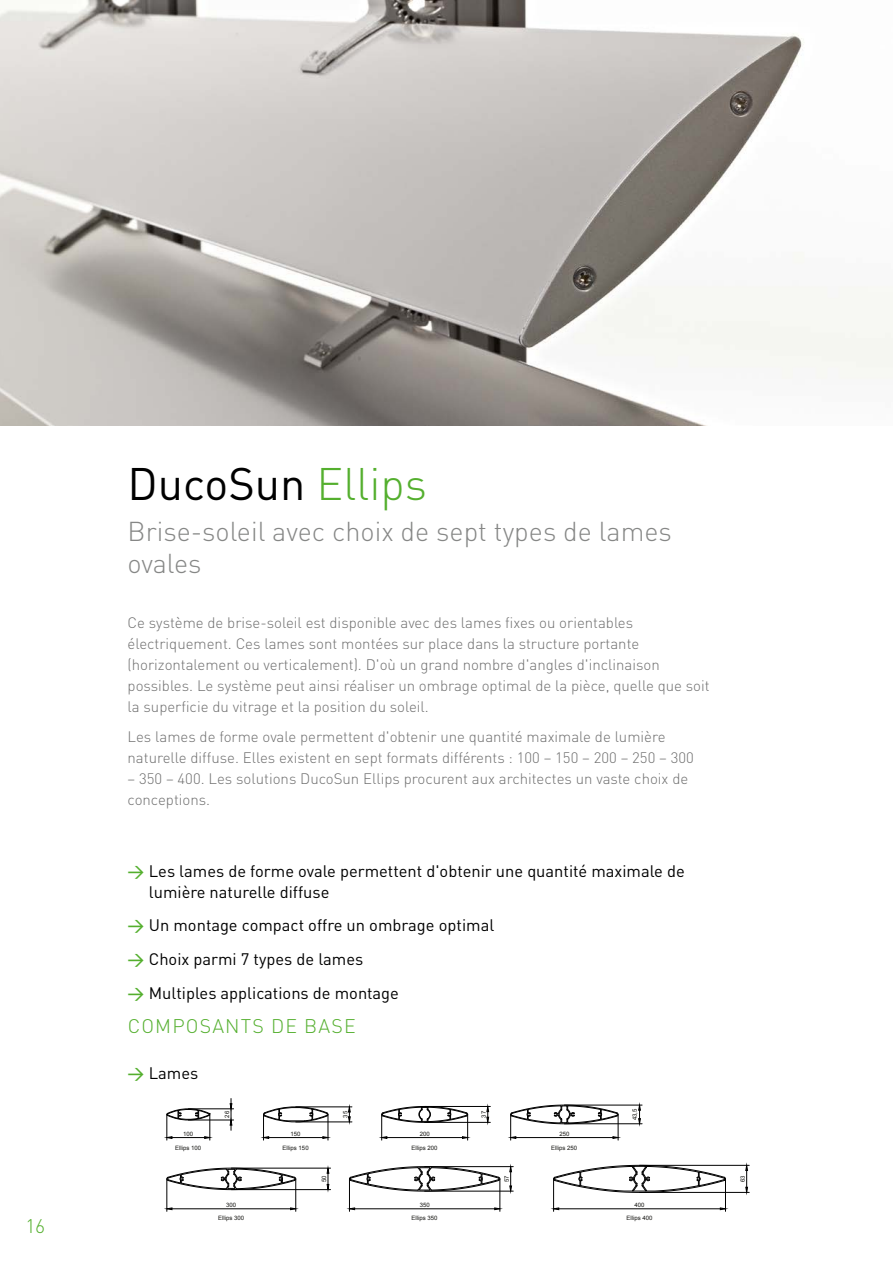
<style>
.page{position:relative;width:893px;height:1263px;background:#fff}
.page>*{position:absolute;margin:0;border:0;box-sizing:border-box;transform-origin:0 0}
.t1{font:45px "DINOT";color:#000}
.t2{font:300 27px/32.4px "DINOT";color:#868786}
.t3{font:300 19.5px "DINOT";letter-spacing:.06em;color:#54af2e}
.t4{font:16.5px/21px "DINOT";color:#000}
.t5{font:300 15px/21px "DINOT";color:#6e6e6e}
.t6{font:6px "Arial";color:#171714}
.s1{font-weight:300;color:#54af2e}
.s2{font-weight:500;color:#54af2e}
</style>
<div class="page">
<img style="left:0;top:0;width:893px;height:425px">
<svg style="left:164px;top:1102px;width:586px;height:110px"></svg>
<svg style="left:165px;top:1107px;width:47px;height:33px"></svg>
<svg style="left:261px;top:1105px;width:69px;height:35px"></svg>
<svg style="left:379px;top:1106px;width:91px;height:34px"></svg>
<svg style="left:508px;top:1105px;width:112px;height:35px"></svg>
<hr style="left:167px;top:1179px;width:1px;height:32px;background:#000">
<hr style="left:295px;top:1179px;width:1px;height:32px;background:#000">
<hr style="left:172px;top:1208px;width:119px;height:1px;background:#000">
<svg style="left:165px;top:1207px;width:7px;height:3px"></svg>
<svg style="left:290px;top:1207px;width:8px;height:3px"></svg>
<hr style="left:349px;top:1179px;width:1px;height:32px;background:#000">
<hr style="left:500px;top:1179px;width:1px;height:32px;background:#000">
<hr style="left:355px;top:1208px;width:140px;height:1px;background:#000">
<svg style="left:347px;top:1207px;width:8px;height:3px"></svg>
<svg style="left:494px;top:1207px;width:8px;height:3px"></svg>
<hr style="left:553px;top:1179px;width:1px;height:32px;background:#000">
<hr style="left:725px;top:1179px;width:1px;height:32px;background:#000">
<hr style="left:559px;top:1208px;width:161px;height:1px;background:#000">
<svg style="left:551px;top:1207px;width:8px;height:3px"></svg>
<svg style="left:720px;top:1207px;width:8px;height:3px"></svg>
<hr style="left:188px;top:1120px;width:46px;height:1px;background:#000">
<hr style="left:188px;top:1108px;width:46px;height:1px;background:#000">
<svg style="left:230px;top:1098px;width:2px;height:32px"></svg>
<hr style="left:231px;top:1189px;width:100px;height:1px;background:#000">
<hr style="left:231px;top:1168px;width:100px;height:1px;background:#000">
<svg style="left:327px;top:1166px;width:2px;height:26px"></svg>
<hr style="left:425px;top:1191px;width:88px;height:1px;background:#000">
<hr style="left:425px;top:1166px;width:88px;height:1px;background:#000">
<svg style="left:509px;top:1164px;width:3px;height:29px"></svg>
<hr style="left:639px;top:1192px;width:110px;height:1px;background:#000">
<hr style="left:639px;top:1165px;width:110px;height:1px;background:#000">
<svg style="left:745px;top:1163px;width:3px;height:32px"></svg>
<hr style="left:296px;top:1122px;width:56px;height:1px;background:#000">
<hr style="left:296px;top:1106px;width:56px;height:1px;background:#000">
<svg style="left:348px;top:1104px;width:3px;height:20px"></svg>
<hr style="left:425px;top:1122px;width:65px;height:1px;background:#000">
<hr style="left:425px;top:1106px;width:65px;height:1px;background:#000">
<svg style="left:486px;top:1104px;width:3px;height:21px"></svg>
<hr style="left:564px;top:1123px;width:78px;height:1px;background:#000">
<hr style="left:564px;top:1105px;width:78px;height:1px;background:#000">
<svg style="left:638px;top:1103px;width:3px;height:23px"></svg>
<h3 class="t3" style="left:25px;top:1213px;width:21px">16</h3>
<h1 class="t1" style="left:128px;top:453px;width:301px">DucoSun <span class="s1">Ellips</span></h1>
<h2 class="t2" style="left:128px;top:514px;width:546px">Brise-soleil avec choix de sept types de lames ovales</h2>
<p class="t5" style="left:128px;top:612px;width:584px">Ce système de brise-soleil est disponible avec des lames fixes ou orientables électriquement. Ces lames sont montées sur place dans la structure portante (horizontalement ou verticalement). D'où un grand nombre d'angles d'inclinaison possibles. Le système peut ainsi réaliser un ombrage optimal de la pièce, quelle que soit la superficie du vitrage et la position du soleil.</p>
<p class="t5" style="left:128px;top:725px;width:568px">Les lames de forme ovale permettent d'obtenir une quantité maximale de lumière naturelle diffuse. Elles existent en sept formats différents : 100 – 150 – 200 – 250 – 300</p>
<p class="t5" style="left:128px;top:767px;width:562px">– 350 – 400. Les solutions DucoSun Ellips procurent aux architectes un vaste choix de conceptions.</p>
<p class="t4" style="left:149px;top:859px;width:538px;text-indent:-21px"><span class="s2">→</span> Les lames de forme ovale permettent d'obtenir une quantité maximale de lumière naturelle diffuse</p>
<p class="t4" style="left:128px;top:914px;width:368px"><span class="s2">→</span> Un montage compact offre un ombrage optimal</p>
<p class="t4" style="left:128px;top:948px;width:237px"><span class="s2">→</span> Choix parmi 7 types de lames</p>
<p class="t4" style="left:128px;top:982px;width:273px"><span class="s2">→</span> Multiples applications de montage</p>
<h3 class="t3" style="left:128px;top:1013px;width:230px">COMPOSANTS DE BASE</h3>
<p class="t4" style="left:128px;top:1061px;width:72px"><span class="s2">→</span> Lames</p>
<p class="t6" style="left:223px;top:1118px;width:8px;rotate:-90deg">26</p>
<p class="t6" style="left:342px;top:1118px;width:8px;rotate:-90deg">35</p>
<p class="t6" style="left:480px;top:1118px;width:8px;rotate:-90deg">37</p>
<p class="t6" style="left:631px;top:1120px;width:13px;rotate:-90deg">43,5</p>
<p class="t6" style="left:183px;top:1130px;width:12px">100</p>
<p class="t6" style="left:291px;top:1130px;width:12px">150</p>
<p class="t6" style="left:420px;top:1130px;width:12px">200</p>
<p class="t6" style="left:559px;top:1130px;width:12px">250</p>
<p class="t6" style="left:175px;top:1144px;width:28px">Ellips 100</p>
<p class="t6" style="left:283px;top:1144px;width:28px">Ellips 150</p>
<p class="t6" style="left:412px;top:1144px;width:28px">Ellips 200</p>
<p class="t6" style="left:551px;top:1144px;width:28px">Ellips 250</p>
<p class="t6" style="left:320px;top:1182px;width:8px;rotate:-90deg">50</p>
<p class="t6" style="left:503px;top:1182px;width:8px;rotate:-90deg">57</p>
<p class="t6" style="left:739px;top:1182px;width:8px;rotate:-90deg">63</p>
<p class="t6" style="left:226px;top:1201px;width:12px">300</p>
<p class="t6" style="left:420px;top:1201px;width:12px">350</p>
<p class="t6" style="left:635px;top:1201px;width:12px">400</p>
<p class="t6" style="left:218px;top:1214px;width:28px">Ellips 300</p>
<p class="t6" style="left:412px;top:1214px;width:28px">Ellips 350</p>
<p class="t6" style="left:626px;top:1214px;width:28px">Ellips 400</p>
</div>
